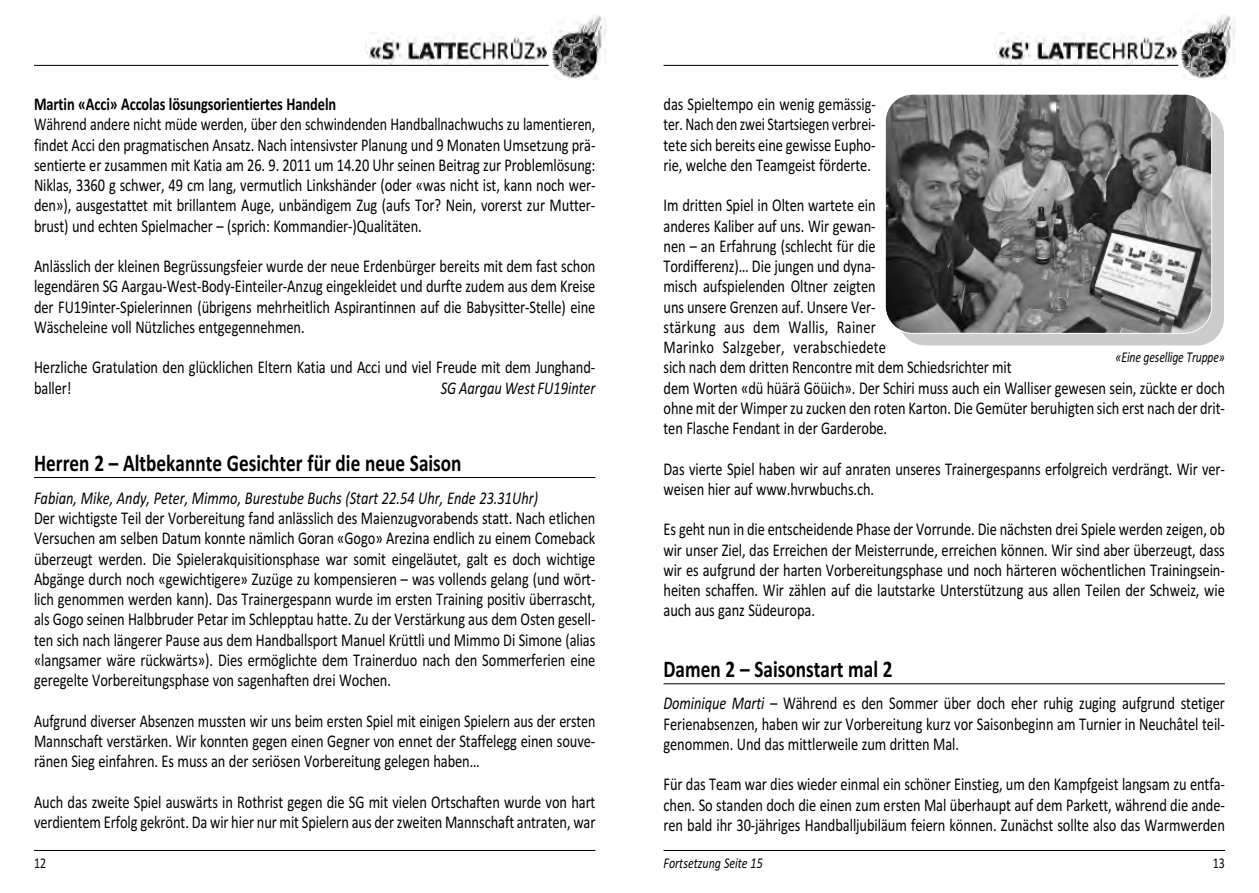
<style>
.page{position:relative;width:1259px;height:893px;background:#fff}
.page>*{position:absolute;margin:0;border:0;box-sizing:border-box;transform-origin:0 0}
.t1{font:700 24px "Calibri";color:#000;scale:.8 1}
.t2{font:18px/20.2px "Calibri";letter-spacing:-.005em;color:#000;text-align:justify;scale:.8 1}
.t3{font:18px/20.2px "Calibri";letter-spacing:-.005em;color:#000;text-align:justify;scale:.78 1}
.t4{font:italic 18px "Calibri";color:#000;scale:.8 1}
.t5{font:700 18px "Calibri";letter-spacing:-.005em;color:#000;scale:.8 1}
.t6{font:italic 15px "Calibri";letter-spacing:-.01em;color:#000;scale:.78 1}
.t7{font:italic 15px "Calibri";letter-spacing:-.01em;color:#000;scale:.8 1}
.t8{font:15px "Calibri";color:#000;scale:.8 1}
.s1{font-style:italic}
</style>
<div class="page">
<hr style="left:663px;top:850px;width:562px;height:1px;background:#000">
<img style="left:995px;top:32px;width:182px;height:32px">
<img style="left:1181px;top:14px;width:54px;height:65px">
<hr style="left:663px;top:65px;width:515px;height:1px;background:#000">
<hr style="left:34px;top:850px;width:561px;height:1px;background:#000">
<img style="left:365px;top:32px;width:182px;height:32px">
<img style="left:551px;top:14px;width:55px;height:65px">
<hr style="left:34px;top:65px;width:515px;height:1px;background:#000">
<hr style="left:663px;top:683px;width:562px;height:1px;background:#000">
<hr style="left:34px;top:477px;width:561px;height:1px;background:#000">
<svg style="left:904px;top:112px;width:320px;height:234px;background:#d0d0d0"></svg>
<svg style="left:885px;top:94px;width:327px;height:240px;background:#757575"></svg>
<p class="t5" style="left:34px;top:93px;width:379px">Martin «Acci» Accolas lösungsorientiertes Handeln</p>
<p class="t3" style="left:34px;top:114px;width:721px">Während andere nicht müde werden, über den schwindenden Handballnachwuchs zu lamentieren, findet Acci den pragmatischen Ansatz. Nach intensivster Planung und 9 Monaten Umsetzung prä&shy;sentierte er zusammen mit Katia am 26. 9. 2011 um 14.20 Uhr seinen Beitrag zur Problemlösung:<br>Niklas, 3360 g schwer, 49 cm lang, vermutlich Linkshänder (oder «was nicht ist, kann noch wer&shy;den»), ausgestattet mit brillantem Auge, unbändigem Zug (aufs Tor? Nein, vorerst zur Mutter&shy;brust) und echten Spielmacher – (sprich: Kommandier-)Qualitäten.</p>
<p class="t2" style="left:34px;top:256px;width:703px">Anlässlich der kleinen Begrüssungsfeier wurde der neue Erdenbürger bereits mit dem fast schon legendären SG Aargau-West-Body-Einteiler-Anzug eingekleidet und durfte zudem aus dem Kreise der FU19inter-Spielerinnen (übrigens mehrheitlich Aspirantinnen auf die Babysitter-Stelle) eine Wäscheleine voll Nützliches entgegennehmen.</p>
<p class="t2" style="left:34px;top:357px;width:703px">Herzliche Gratulation den glücklichen Eltern Katia und Acci und viel Freude mit dem Junghand&shy;baller!</p>
<p class="t4" style="left:441px;top:377px;width:195px">SG Aargau West FU19inter</p>
<h1 class="t1" style="left:34px;top:448px;width:536px">Herren 2 – Altbekannte Gesichter für die neue Saison</h1>
<p class="t4" style="left:34px;top:487px;width:631px">Fabian, Mike, Andy, Peter, Mimmo, Burestube Buchs (Start 22.54 Uhr, Ende 23.31Uhr)</p>
<p class="t2" style="left:34px;top:508px;width:703px">Der wichtigste Teil der Vorbereitung fand anlässlich des Maienzugvorabends statt. Nach etlichen Versuchen am selben Datum konnte nämlich Goran «Gogo» Arezina endlich zu einem Comeback überzeugt werden. Die Spielerakquisitionsphase war somit eingeläutet, galt es doch wichtige Abgänge durch noch «gewichtigere» Zuzüge zu kompensieren – was vollends gelang (und wört&shy;lich genommen werden kann). Das Trainergespann wurde im ersten Training positiv überrascht, als Gogo seinen Halbbruder Petar im Schlepptau hatte. Zu der Verstärkung aus dem Osten gesell&shy;ten sich nach längerer Pause aus dem Handballsport Manuel Krüttli und Mimmo Di Simone (alias «langsamer wäre rückwärts»). Dies ermöglichte dem Trainerduo nach den Sommerferien eine geregelte Vorbereitungsphase von sagenhaften drei Wochen.</p>
<p class="t3" style="left:34px;top:710px;width:721px">Aufgrund diverser Absenzen mussten wir uns beim ersten Spiel mit einigen Spielern aus der ersten Mannschaft verstärken. Wir konnten gegen einen Gegner von ennet der Staffelegg einen souve&shy;ränen Sieg einfahren. Es muss an der seriösen Vorbereitung gelegen haben…</p>
<p class="t2" style="left:34px;top:791px;width:703px">Auch das zweite Spiel auswärts in Rothrist gegen die SG mit vielen Ortschaften wurde von hart verdientem Erfolg gekrönt. Da wir hier nur mit Spielern aus der zweiten Mannschaft antraten, war</p>
<p class="t8" style="left:34px;top:854px;width:17px">12</p>
<p class="t2" style="left:663px;top:94px;width:267px">das Spieltempo ein wenig gemässig&shy;ter. Nach den zwei Startsiegen verbrei&shy;tete sich bereits eine gewisse Eupho&shy;rie, welche den Teamgeist förderte.</p>
<p class="t2" style="left:663px;top:195px;width:703px;text-align:left">Im dritten Spiel in Olten wartete ein<br>anderes Kaliber auf uns. Wir gewan-<br>nen – an Erfahrung (schlecht für die<br>Tordifferenz)… Die jungen und dyna-<br>misch aufspielenden Oltner zeigten<br>uns unsere Grenzen auf. Unsere Ver-<br>stärkung aus dem Wallis, Rainer<br>Marinko Salzgeber, verabschiedete<br>sich nach dem dritten Rencontre mit dem Schiedsrichter mit<br>dem Worten «dü hüärä Göüich». Der Schiri muss auch ein Walliser gewesen sein, zückte er doch ohne mit der Wimper zu zucken den roten Karton. Die Gemüter beruhigten sich erst nach der drit&shy;ten Flasche Fendant in der Garderobe.</p>
<p class="t2" style="left:663px;top:458px;width:703px">Das vierte Spiel haben wir auf anraten unseres Trainergespanns erfolgreich verdrängt. Wir ver&shy;weisen hier auf www.hvrwbuchs.ch.</p>
<p class="t2" style="left:663px;top:519px;width:703px">Es geht nun in die entscheidende Phase der Vorrunde. Die nächsten drei Spiele werden zeigen, ob wir unser Ziel, das Erreichen der Meisterrunde, erreichen können. Wir sind aber überzeugt, dass wir es aufgrund der harten Vorbereitungsphase und noch härteren wöchentlichen Trainingsein&shy;heiten schaffen. Wir zählen auf die lautstarke Unterstützung aus allen Teilen der Schweiz, wie auch aus ganz Südeuropa.</p>
<p class="t6" style="left:1115px;top:348px;width:142px">«Eine gesellige Truppe»</p>
<h1 class="t1" style="left:663px;top:655px;width:288px">Damen 2 – Saisonstart mal 2</h1>
<p class="t2" style="left:663px;top:693px;width:703px"><span class="s1">Dominique Marti –</span> Während es den Sommer über doch eher ruhig zuging aufgrund stetiger Ferienabsenzen, haben wir zur Vorbereitung kurz vor Saisonbeginn am Turnier in Neuchâtel teil&shy;genommen. Und das mittlerweile zum dritten Mal.</p>
<p class="t2" style="left:663px;top:774px;width:703px">Für das Team war dies wieder einmal ein schöner Einstieg, um den Kampfgeist langsam zu entfa&shy;chen. So standen doch die einen zum ersten Mal überhaupt auf dem Parkett, während die ande&shy;ren bald ihr 30-jähriges Handballjubiläum feiern können. Zunächst sollte also das Warmwerden</p>
<p class="t7" style="left:663px;top:854px;width:126px">Fortsetzung Seite 15</p>
<p class="t8" style="left:1212px;top:854px;width:17px">13</p>
</div>
